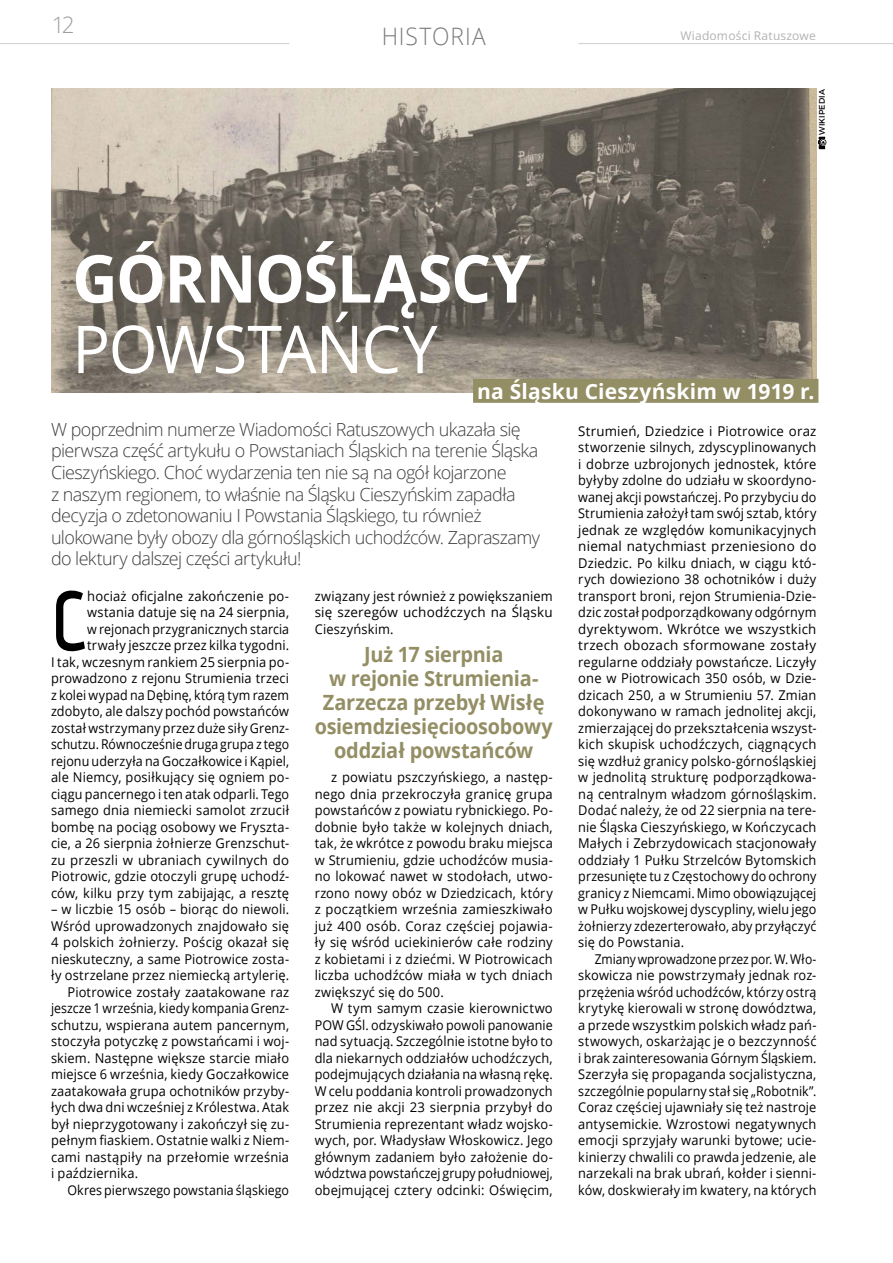
<style>
.page{position:relative;width:893px;height:1263px;background:#fff}
.page>*{position:absolute;margin:0;border:0;box-sizing:border-box;transform-origin:0 0}
.t1{font:84.15px "advent Bd 2";color:#000;scale:.95 1}
.t2{font:700 66px "Open Sans";letter-spacing:-.015em;color:#fff;scale:.95 1}
.t3{font:66px "Open Sans";letter-spacing:-.02em;color:#fff;scale:.95 1}
.t4{font:300 24px "Open Sans";letter-spacing:.045em;color:#7c7b7b;scale:.95 1}
.t5{font:300 22.5px "Open Sans";color:#9d9d9c}
.t6{font:700 21px/24px "Open Sans";letter-spacing:-.015em;color:#938e64;text-align:center;scale:.95 1}
.t7{font:700 21px "Open Sans";letter-spacing:.01em;color:#fff}
.t8{font:300 18px/21.6px "Open Sans";letter-spacing:-.035em;color:#3c3c3b}
.t9{font:13.5px/16.5px "Open Sans";letter-spacing:.01em;color:#000;text-align:justify;scale:.96 1}
.t10{font:13.5px/16.5px "Open Sans";letter-spacing:.01em;color:#000;text-align:justify}
.t11{font:13.5px/16.5px "Open Sans";letter-spacing:.01em;color:#000;text-align:justify;scale:.89 1}
.t12{font:13.5px/16.5px "Open Sans";letter-spacing:.01em;color:#000;text-align:justify;scale:.95 1}
.t13{font:13.5px "Open Sans";letter-spacing:.01em;color:#000;scale:.91 1}
.t14{font:13.5px "Open Sans";letter-spacing:.01em;color:#000;scale:.94 1}
.t15{font:13.5px "Open Sans";letter-spacing:.01em;color:#000;scale:.92 1}
.t16{font:12px "Open Sans";letter-spacing:.015em;color:#b3b2b2}
.t17{font:8.1px "Montserrat";letter-spacing:.01em;color:#000}
</style>
<div class="page">
<hr style="left:578px;top:43px;width:315px;height:1px;background:#d0d0d0">
<hr style="left:0;top:43px;width:289px;height:1px;background:#d0d0d0">
<svg style="left:818px;top:137px;width:8px;height:12px"></svg>
<img style="left:51px;top:89px;width:765px;height:303px">
<div style="left:473px;top:379px;width:345px;height:24px;background:#938e64"></div>
<h3 class="t5" style="left:51px;top:9px;width:25px">12</h3>
<h3 class="t4" style="left:382px;top:20px;width:111px">HISTORIA</h3>
<p class="t16" style="left:680px;top:27px;width:137px">Wiadomości Ratuszowe</p>
<p class="t17" style="left:817px;top:135px;width:47px;rotate:-90deg">WIKIPEDIA</p>
<h2 class="t2" style="left:72px;top:232px;width:485px">GÓRNOŚLĄSCY</h2>
<h2 class="t3" style="left:72px;top:304px;width:386px">POWSTAŃCY</h2>
<h3 class="t7" style="left:477px;top:376px;width:339px">na Śląsku Cieszyńskim w 1919 r.</h3>
<p class="t8" style="left:51px;top:418px;width:491px">W poprzednim numerze Wiadomości Ratuszowych ukazała się pierwsza część artykułu o Powstaniach Śląskich na terenie Śląska Cieszyńskiego. Choć wydarzenia ten nie są na ogół kojarzone<br>z naszym regionem, to właśnie na Śląsku Cieszyńskim zapadła decyzja o zdetonowaniu I Powstania Śląskiego, tu również ulokowane były obozy dla górnośląskich uchodźców. Zapraszamy do lektury dalszej części artykułu!</p>
<p class="t12" style="left:315px;top:587px;width:252px">związany jest również z powiększaniem się szeregów uchodźczych na Śląsku Cieszyńskim.</p>
<h3 class="t6" style="left:315px;top:642px;width:252px">Już 17 sierpnia<br>w rejonie Strumienia-<br>Zarzecza przebył Wisłę osiemdziesięcioosobowy oddział powstańców</h3>
<p class="t9" style="left:315px;top:769px;width:250px;text-indent:16px">z powiatu pszczyńskiego, a następ&shy;nego dnia przekroczyła granicę grupa powstańców z powiatu rybnickiego. Po&shy;dobnie było także w kolejnych dniach, tak, że wkrótce z powodu braku miejsca w Strumieniu, gdzie uchodźców musia&shy;no lokować nawet w stodołach, utwo&shy;rzono nowy obóz w Dziedzicach, który z początkiem września zamieszkiwało już 400 osób. Coraz częściej pojawia&shy;ły się wśród uciekinierów całe rodziny z kobietami i z dziećmi. W Piotrowicach liczba uchodźców miała w tych dniach zwiększyć się do 500.</p>
<p class="t9" style="left:315px;top:1000px;width:250px;text-indent:16px">W tym samym czasie kierownictwo POW GŚl. odzyskiwało powoli panowanie nad sytuacją. Szczególnie istotne było to dla niekarnych oddziałów uchodźczych, podejmujących działania na własną rękę.<br>W celu poddania kontroli prowadzonych przez nie akcji 23 sierpnia przybył do Strumienia reprezentant władz wojsko&shy;wych, por. Władysław Włoskowicz. Jego głównym zadaniem było założenie do&shy;wództwa powstańczej grupy południowej, obejmującej cztery odcinki: Oświęcim,</p>
<h1 class="t1" style="left:51px;top:569px;width:40px">C</h1>
<p class="t9" style="left:51px;top:587px;width:250px;text-align:right">hociaż oficjalne zakończenie po&shy;wstania datuje się na 24 sierpnia,<br>w rejonach przygranicznych starcia trwały jeszcze przez kilka tygodni.<br>I tak, wczesnym rankiem 25 sierpnia po&shy;prowadzono z rejonu Strumienia trzeci z kolei wypad na Dębinę, którą tym razem zdobyto, ale dalszy pochód powstańców został wstrzymany przez duże siły Grenz&shy;schutzu. Równocześnie druga grupa z tego rejonu uderzyła na Goczałkowice i Kąpiel, ale Niemcy, posiłkujący się ogniem po&shy;ciągu pancernego i ten atak odparli. Tego samego dnia niemiecki samolot zrzucił bombę na pociąg osobowy we Fryszta&shy;cie, a 26 sierpnia żołnierze Grenzschut&shy;zu przeszli w ubraniach cywilnych do Piotrowic, gdzie otoczyli grupę uchodź&shy;ców, kilku przy tym zabijając, a resztę</p>
<p class="t12" style="left:51px;top:901px;width:252px">– w liczbie 15 osób – biorąc do niewoli.</p>
<p class="t12" style="left:51px;top:917px;width:252px">Wśród uprowadzonych znajdowało się</p>
<p class="t9" style="left:51px;top:934px;width:250px">4 polskich żołnierzy. Pościg okazał się</p>
<p class="t12" style="left:51px;top:950px;width:252px">nieskuteczny, a same Piotrowice zosta-</p>
<p class="t12" style="left:51px;top:967px;width:252px">ły ostrzelane przez niemiecką artylerię.</p>
<p class="t9" style="left:68px;top:983px;width:232px">Piotrowice zostały zaatakowane raz</p>
<p class="t13" style="left:51px;top:999px;width:263px">jeszcze 1 września, kiedy kompania Grenz-</p>
<p class="t12" style="left:51px;top:1016px;width:252px">schutzu, wspierana autem pancernym,</p>
<p class="t12" style="left:51px;top:1033px;width:252px">stoczyła potyczkę z powstańcami i woj-</p>
<p class="t12" style="left:51px;top:1049px;width:252px">skiem. Następne większe starcie miało</p>
<p class="t12" style="left:51px;top:1066px;width:252px">miejsce 6 września, kiedy Goczałkowice</p>
<p class="t12" style="left:51px;top:1082px;width:252px">zaatakowała grupa ochotników przyby-</p>
<p class="t14" style="left:51px;top:1098px;width:255px">łych dwa dni wcześniej z Królestwa. Atak</p>
<p class="t12" style="left:51px;top:1115px;width:252px">był nieprzygotowany i zakończył się zu-</p>
<p class="t12" style="left:51px;top:1132px;width:252px">pełnym fiaskiem. Ostatnie walki z Niem-</p>
<p class="t9" style="left:51px;top:1148px;width:250px">cami nastąpiły na przełomie września</p>
<p class="t12" style="left:51px;top:1165px;width:93px">i października.</p>
<p class="t15" style="left:68px;top:1181px;width:242px">Okres pierwszego powstania śląskiego</p>
<p class="t10" style="left:578px;top:422px;width:240px">Strumień, Dziedzice i Piotrowice oraz stworzenie silnych, zdyscyplinowanych i dobrze uzbrojonych jednostek, które byłyby zdolne do udziału w skoordyno&shy;wanej akcji powstańczej. Po przybyciu do Strumienia założył tam swój sztab, który jednak ze względów komunikacyjnych niemal natychmiast przeniesiono do Dziedzic. Po kilku dniach, w ciągu któ&shy;rych dowieziono 38 ochotników i duży transport broni, rejon Strumienia-Dzie&shy;dzic został podporządkowany odgórnym dyrektywom. Wkrótce we wszystkich trzech obozach sformowane zostały regularne oddziały powstańcze. Liczyły one w Piotrowicach 350 osób, w Dzie&shy;dzicach 250, a w Strumieniu 57. Zmian dokonywano w ramach jednolitej akcji, zmierzającej do przekształcenia wszyst&shy;kich skupisk uchodźczych, ciągnących się wzdłuż granicy polsko-górnośląskiej w jednolitą strukturę podporządkowa&shy;ną centralnym władzom górnośląskim.<br>Dodać należy, że od 22 sierpnia na tere&shy;nie Śląska Cieszyńskiego, w Kończycach Małych i Zebrzydowicach stacjonowały oddziały 1 Pułku Strzelców Bytomskich przesunięte tu z Częstochowy do ochrony granicy z Niemcami. Mimo obowiązującej w Pułku wojskowej dyscypliny, wielu jego żołnierzy zdezerterowało, aby przyłączyć się do Powstania.</p>
<p class="t11" style="left:578px;top:950px;width:269px;text-indent:16px">Zmiany wprowadzone przez por. W. Wło&shy;skowicza nie powstrzymały jednak roz&shy;przężenia wśród uchodźców, którzy ostrą krytykę kierowali w stronę dowództwa, a przede wszystkim polskich władz pań&shy;stwowych, oskarżając je o bezczynność i brak zainteresowania Górnym Śląskiem.<br>Szerzyła się propaganda socjalistyczna, szczególnie popularny stał się „Robotnik”.<br>Coraz częściej ujawniały się też nastroje antysemickie. Wzrostowi negatywnych emocji sprzyjały warunki bytowe; ucie&shy;kinierzy chwalili co prawda jedzenie, ale narzekali na brak ubrań, kołder i sienni&shy;ków, doskwierały im kwatery, na których</p>
</div>
